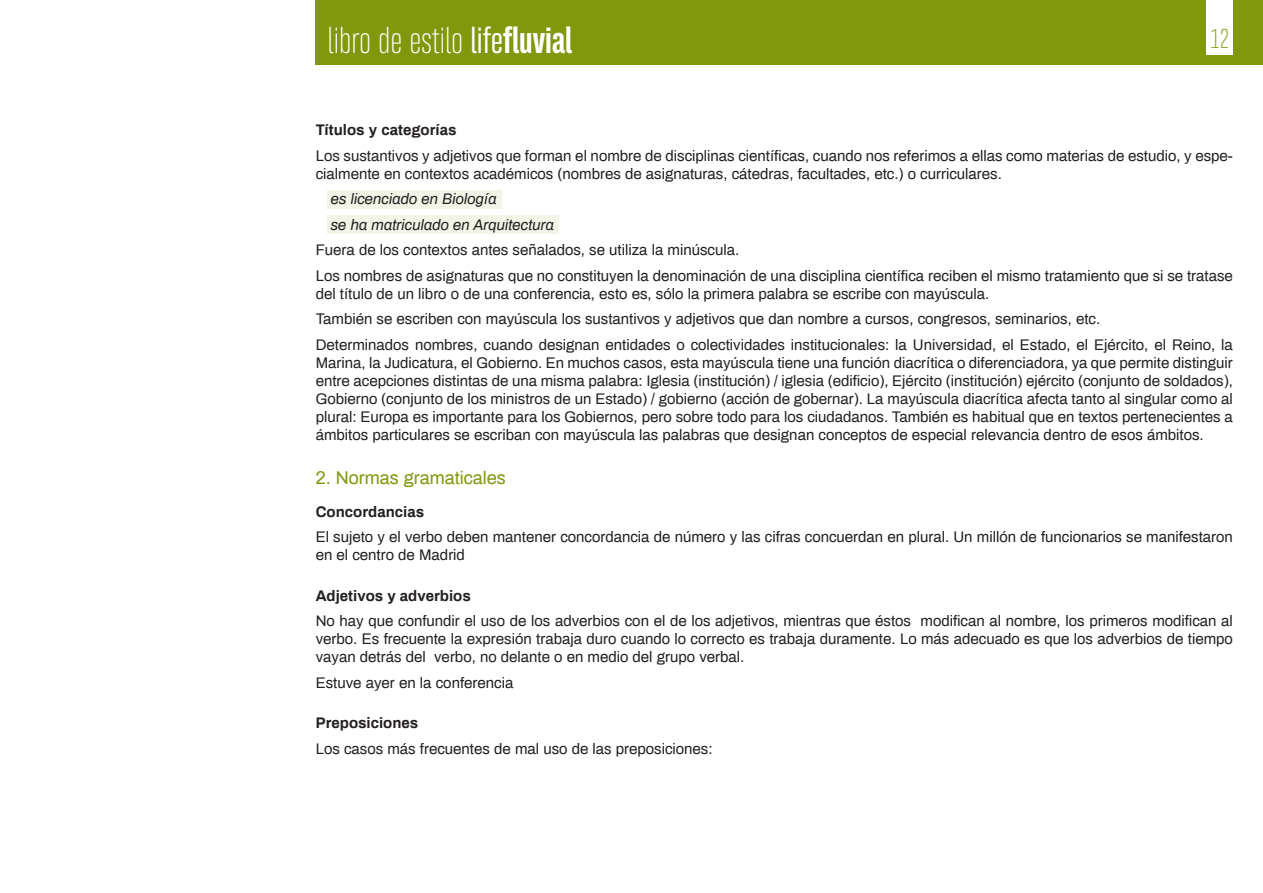
<style>
.page{position:relative;width:1263px;height:893px;background:#fff}
.page>*{position:absolute;margin:0;border:0;box-sizing:border-box;transform-origin:0 0}
.t1{font:300 33px "Bw Stretch";color:#fff}
.t2{font:300 24px "Bw Stretch";color:#81980d}
.t3{font:18px "Archivo";color:#81980d}
.t4{font:15px/18px "Archivo";color:#231f20}
.t5{font:700 15px "Archivo";color:#231f20}
.t6{font:italic 15px/25.5px "Archivo";color:#231f20}
.s1{font-weight:400}
.s2{font-weight:900}
</style>
<div class="page">
<div style="left:316px;top:0;width:947px;height:65px;background:#81980d"></div>
<div style="left:1206px;top:0;width:27px;height:55px;background:#fff"></div>
<div style="left:327px;top:191px;width:175px;height:18px;background:#f2f4e7"></div>
<div style="left:327px;top:216px;width:232px;height:18px;background:#f2f4e7"></div>
<h1 class="t1" style="left:327px;top:20px;width:246px">libro de estilo <span class="s1">life</span><span class="s2">fluvial</span></h1>
<h2 class="t2" style="left:1210px;top:24px;width:21px">12</h2>
<p class="t5" style="left:316px;top:119px;width:142px">Títulos y categorías</p>
<p class="t4" style="left:316px;top:146px;width:919px">Los sustantivos y adjetivos que forman el nombre de disciplinas científicas, cuando nos referimos a ellas como materias de estudio, y espe&shy;cialmente en contextos académicos (nombres de asignaturas, cátedras, facultades, etc.) o curriculares.</p>
<p class="t6" style="left:331px;top:185px;width:225px">es licenciado en Biología<br>se ha matriculado en Arquitectura</p>
<p class="t4" style="left:316px;top:236px;width:919px;line-height:25.5px">Fuera de los contextos antes señalados, se utiliza la minúscula.<br>Los nombres de asignaturas que no constituyen la denominación de una disciplina científica reciben el mismo tratamiento que si se tratase</p>
<p class="t4" style="left:316px;top:280px;width:919px;line-height:25.5px">del título de un libro o de una conferencia, esto es, sólo la primera palabra se escribe con mayúscula.<br>También se escriben con mayúscula los sustantivos y adjetivos que dan nombre a cursos, congresos, seminarios, etc.<br>Determinados nombres, cuando designan entidades o colectividades institucionales: la Universidad, el Estado, el Ejército, el Reino, la</p>
<p class="t4" style="left:316px;top:353px;width:919px;text-align:justify">Marina, la Judicatura, el Gobierno. En muchos casos, esta mayúscula tiene una función diacrítica o diferenciadora, ya que permite distinguir entre acepciones distintas de una misma palabra: Iglesia (institución) / iglesia (edificio), Ejército (institución) ejército (conjunto de soldados), Gobierno (conjunto de los ministros de un Estado) / gobierno (acción de gobernar). La mayúscula diacrítica afecta tanto al singular como al plural: Europa es importante para los Gobiernos, pero sobre todo para los ciudadanos. También es habitual que en textos pertenecientes a ámbitos particulares se escriban con mayúscula las palabras que designan conceptos de especial relevancia dentro de esos ámbitos.</p>
<p class="t3" style="left:316px;top:465px;width:192px">2. Normas gramaticales</p>
<p class="t5" style="left:316px;top:501px;width:110px">Concordancias</p>
<p class="t4" style="left:316px;top:527px;width:919px">El sujeto y el verbo deben mantener concordancia de número y las cifras concuerdan en plural. Un millón de funcionarios se manifestaron en el centro de Madrid</p>
<p class="t5" style="left:316px;top:585px;width:157px">Adjetivos y adverbios</p>
<p class="t4" style="left:316px;top:611px;width:919px;text-align:justify">No hay que confundir el uso de los adverbios con el de los adjetivos, mientras que éstos modifican al nombre, los primeros modifican al verbo. Es frecuente la expresión trabaja duro cuando lo correcto es trabaja duramente. Lo más adecuado es que los adverbios de tiempo vayan detrás del verbo, no delante o en medio del grupo verbal.</p>
<p class="t4" style="left:316px;top:673px;width:199px">Estuve ayer en la conferencia</p>
<p class="t5" style="left:316px;top:713px;width:104px">Preposiciones</p>
<p class="t4" style="left:316px;top:739px;width:398px">Los casos más frecuentes de mal uso de las preposiciones:</p>
</div>
